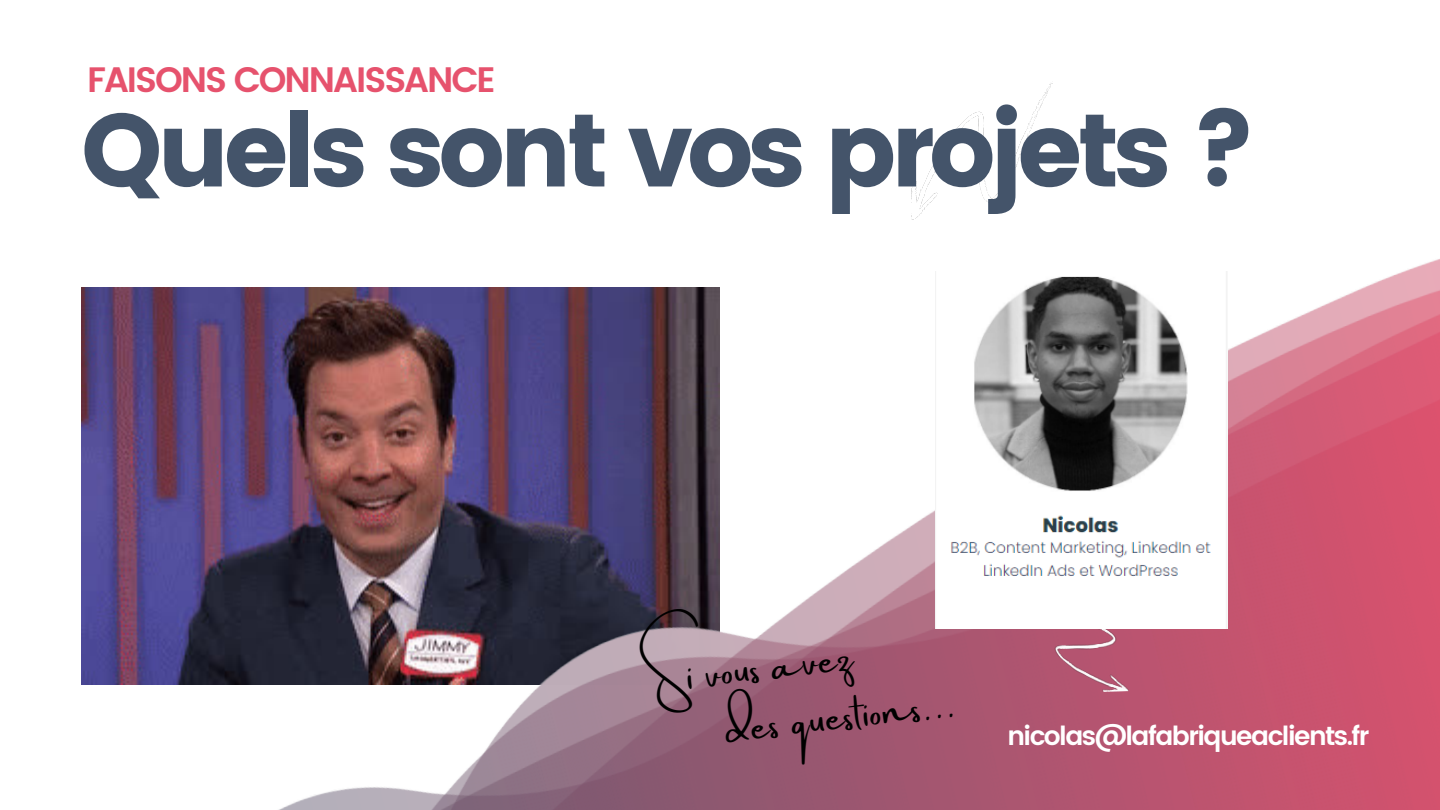
<style>
.page{position:relative;width:1440px;height:810px;background:#fff}
.page>*{position:absolute;margin:0;border:0;box-sizing:border-box;transform-origin:0 0}
.t1{font:103.4px "Poppins";letter-spacing:-.06em;color:#44546a}
.t2{font:41.5px/58.3px "Amsterdam Two";color:#000}
.t3{font:600 35.3px "Poppins";letter-spacing:-.06em;color:#e6526d}
.t4{font:600 26.3px "Poppins";letter-spacing:-.06em;color:#fff}
</style>
<div class="page">
<img style="left:93px;top:219px;width:1347px;height:591px">
<img style="left:911px;top:83px;width:142px;height:136px">
<img style="left:1034px;top:629px;width:95px;height:65px">
<img style="left:935px;top:272px;width:293px;height:357px">
<h3 class="t3" style="left:87px;top:59px;width:410px">FAISONS CONNAISSANCE</h3>
<h1 class="t1" style="left:81px;top:90px;width:1178px">Quels sont vos projets ?</h1>
<h2 class="t2" style="left:715px;top:644px;width:233px;text-indent:-70px;rotate:-7deg">Si vous avez<br>des questions...</h2>
<p class="t4" style="left:1007px;top:720px;width:364px">nicolas@lafabriqueaclients.fr</p>
</div>
